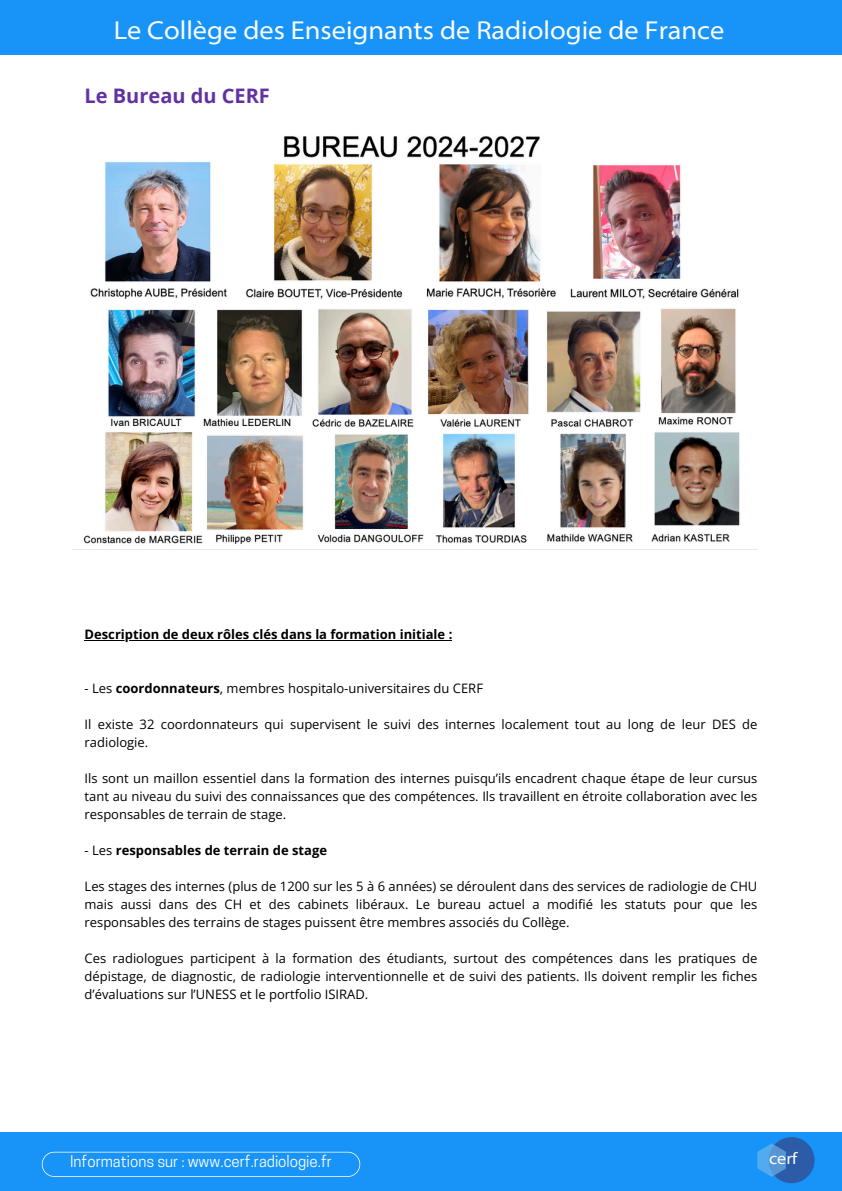
<style>
.page{position:relative;width:842px;height:1191px;background:#fff}
.page>*{position:absolute;margin:0;border:0;box-sizing:border-box;transform-origin:0 0}
.t1{font:semi-expanded 26px "Myriad Pro";color:#fff}
.t2{font:700 20px "Open Sans";color:#6231a2}
.t3{font:semi-expanded 16.6px "Myriad Pro";color:#fff}
.t4{font:15.2px "Cooper Hewitt";color:#fff}
.t5{font:13px/18px "Open Sans";color:#000;text-align:justify}
.t6{font:700 13px "Open Sans";color:#000}
.s1{font-weight:700}
.s2{font-weight:400}
</style>
<div class="page">
<div style="left:0;top:0;width:842px;height:1190px;background:#1893f8"></div>
<div style="left:768px;top:1136px;width:47px;height:46px;background:#2c5ba7;border-radius:50%"></div>
<svg style="left:757px;top:1143px;width:29px;height:33px"></svg>
<svg style="left:42px;top:1151px;width:318px;height:25px"></svg>
<div style="left:0;top:56px;width:842px;height:1075px;background:#fff"></div>
<img style="left:83px;top:136px;width:657px;height:408px">
<hr style="left:85px;top:640px;width:367px;height:1px;background:#000">
<p class="t1" style="left:114px;top:20px;width:612px">Le Collège des Enseignants de Radiologie de France</p>
<h1 class="t2" style="left:85px;top:82px;width:187px">Le Bureau du CERF</h1>
<p class="t6" style="left:85px;top:625px;width:369px">Description de deux rôles clés dans la formation initiale :</p>
<p class="t5" style="left:85px;top:679px;width:400px">- Les <span class="s1">coordonnateurs</span>, membres hospitalo-universitaires du CERF</p>
<p class="t5" style="left:85px;top:715px;width:674px">Il existe 32 coordonnateurs qui supervisent le suivi des internes localement tout au long de leur DES de radiologie.</p>
<p class="t5" style="left:85px;top:769px;width:674px">Ils sont un maillon essentiel dans la formation des internes puisqu’ils encadrent chaque étape de leur cursus tant au niveau du suivi des connaissances que des compétences. Ils travaillent en étroite collaboration avec les responsables de terrain de stage.</p>
<p class="t6" style="left:85px;top:841px;width:244px"><span class="s2">- Les</span> responsables de terrain de stage</p>
<p class="t5" style="left:85px;top:877px;width:674px">Les stages des internes (plus de 1200 sur les 5 à 6 années) se déroulent dans des services de radiologie de CHU mais aussi dans des CH et des cabinets libéraux. Le bureau actuel a modifié les statuts pour que les responsables des terrains de stages puissent être membres associés du Collège.</p>
<h3 class="t5" style="left:85px;top:949px;width:674px">Ces radiologues participent à la formation des étudiants, surtout des compétences dans les pratiques de dépistage, de diagnostic, de radiologie interventionnelle et de suivi des patients. Ils doivent remplir les fiches d’évaluations sur l’UNESS et le portfolio ISIRAD.</h3>
<h5 class="t4" style="left:70px;top:1155px;width:263px">Informations sur : www.cerf.radiologie.fr</h5>
<h2 class="t3" style="left:769px;top:1151px;width:30px">cerf</h2>
</div>
